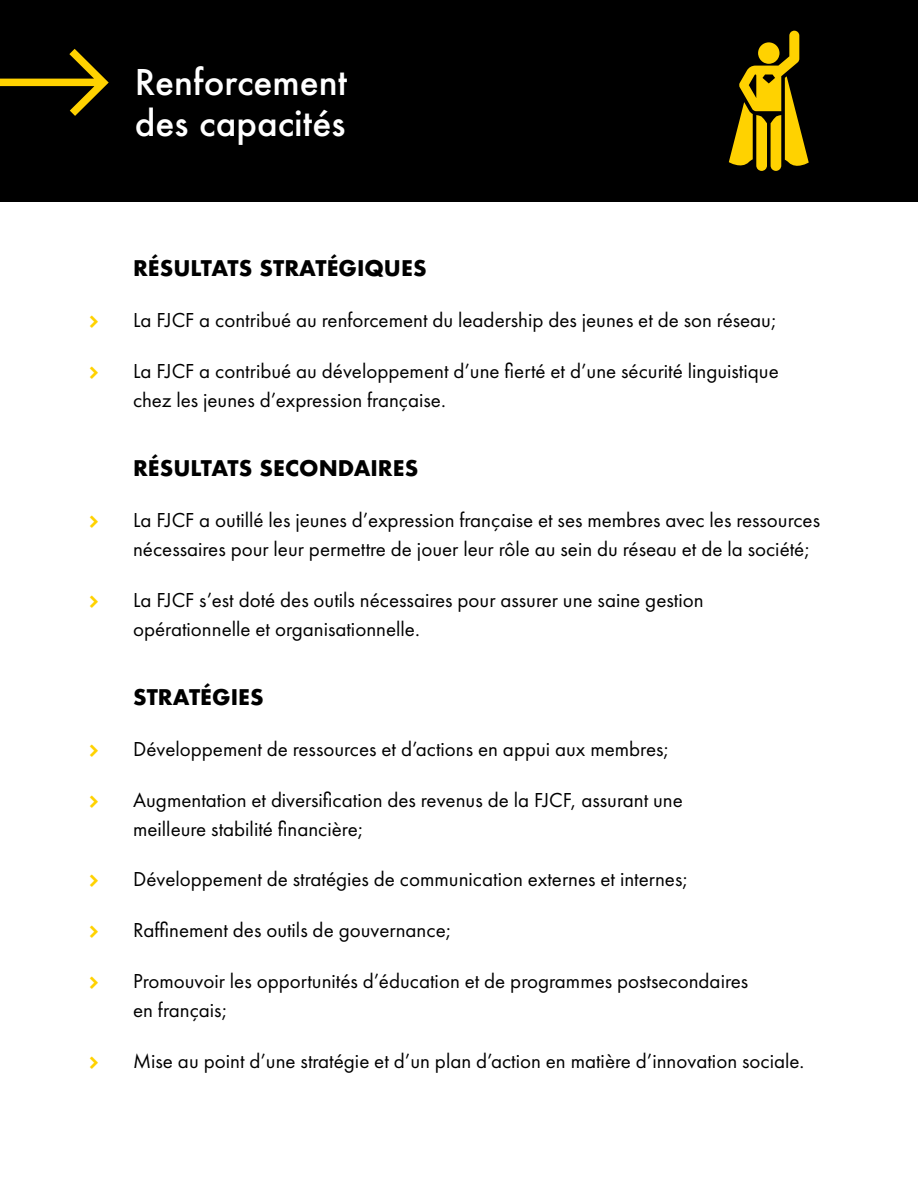
<style>
.page{position:relative;width:918px;height:1188px;background:#fff}
.page>*{position:absolute;margin:0;border:0;box-sizing:border-box;transform-origin:0 0}
.t1{font:500 34.5px/41.4px "Futura";color:#fff}
.t2{font:21px/29.1px "Futura PT";color:#000}
.t3{font:700 21px "Futura";color:#000}
</style>
<div class="page">
<div style="left:0;top:0;width:918px;height:201px;background:#000"></div>
<svg style="left:729px;top:31px;width:80px;height:140px"></svg>
<svg style="left:0;top:49px;width:109px;height:67px"></svg>
<h1 class="t1" style="left:135px;top:61px;width:214px">Renforcement des capacités</h1>
<p class="t3" style="left:133px;top:253px;width:295px">RÉSULTATS STRATÉGIQUES</p>
<p class="t2" style="left:133px;top:306px;width:645px">La FJCF a contribué au renforcement du leadership des jeunes et de son réseau;</p>
<p class="t2" style="left:133px;top:357px;width:647px">La FJCF a contribué au développement d’une fierté et d’une sécurité linguistique chez les jeunes d’expression française.</p>
<p class="t3" style="left:133px;top:453px;width:287px">RÉSULTATS SECONDAIRES</p>
<p class="t2" style="left:133px;top:505px;width:689px">La FJCF a outillé les jeunes d’expression française et ses membres avec les ressources nécessaires pour leur permettre de jouer leur rôle au sein du réseau et de la société;</p>
<p class="t2" style="left:133px;top:585px;width:572px">La FJCF s’est doté des outils nécessaires pour assurer une saine gestion opérationnelle et organisationnelle.</p>
<p class="t3" style="left:133px;top:682px;width:132px">STRATÉGIES</p>
<p class="t2" style="left:133px;top:734px;width:538px">Développement de ressources et d’actions en appui aux membres;</p>
<p class="t2" style="left:133px;top:785px;width:551px">Augmentation et diversification des revenus de la FJCF, assurant une meilleure stabilité financière;</p>
<p class="t2" style="left:133px;top:865px;width:557px">Développement de stratégies de communication externes et internes;</p>
<p class="t2" style="left:133px;top:916px;width:320px">Raffinement des outils de gouvernance;</p>
<p class="t2" style="left:133px;top:967px;width:617px">Promouvoir les opportunités d’éducation et de programmes postsecondaires en français;</p>
<p class="t2" style="left:133px;top:1047px;width:673px">Mise au point d’une stratégie et d’un plan d’action en matière d’innovation sociale.</p>
</div>
